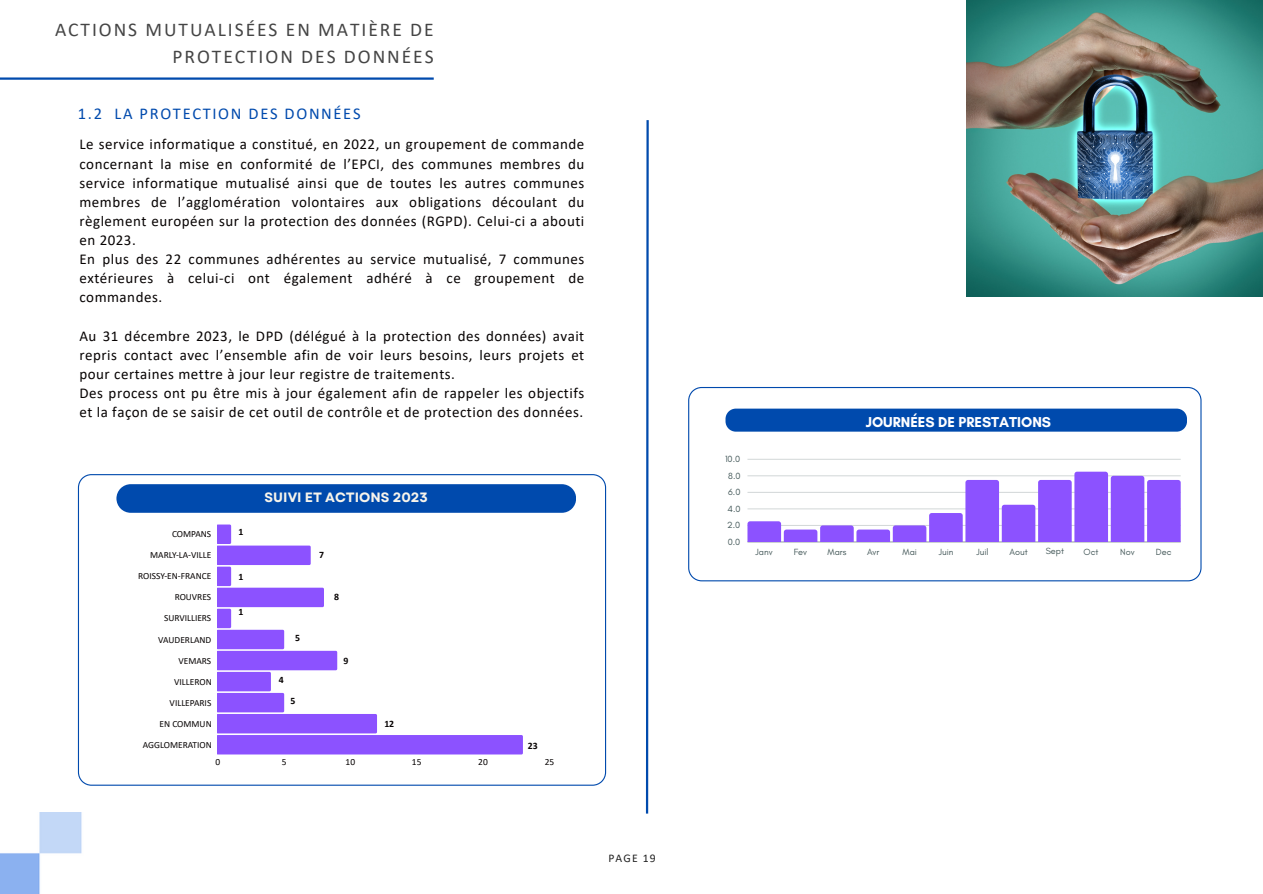
<style>
.page{position:relative;width:1263px;height:894px;background:#fff}
.page>*{position:absolute;margin:0;border:0;box-sizing:border-box;transform-origin:0 0}
.t1{font:19.5px/27px "Calibri";letter-spacing:.1em;color:#454545;text-align:right}
.t2{font:16.5px "Calibri";letter-spacing:.1em;color:#004aad}
.t3{font:15px/19.2px "Calibri";letter-spacing:.035em;color:#070303}
.t4{font:700 14.55px "Glacial Indifference";color:#fff}
.t5{font:700 13.5px "Garet";color:#f8f4eb}
.t6{font:11.7px "Calibri";letter-spacing:.1em;color:#222}
.t7{font:700 9.75px "Calibri";color:#070303}
.t8{font:9.45px "Calibri";color:#070303}
.t9{font:9.15px "Glacial Indifference";color:#45595a}
</style>
<div class="page">
<svg style="left:78px;top:474px;width:528px;height:311px"></svg>
<svg style="left:218px;top:524px;width:305px;height:230px"></svg>
<div style="left:116px;top:484px;width:460px;height:28px;background:#004aad"></div>
<svg style="left:688px;top:387px;width:513px;height:194px"></svg>
<div style="left:725px;top:408px;width:462px;height:23px;background:#004aad"></div>
<hr style="left:747px;top:459px;width:434px;height:1px;background:#45595a">
<svg style="left:747px;top:471px;width:434px;height:71px"></svg>
<hr style="left:0;top:77px;width:434px;height:3px;background:#004aad">
<img style="left:0;top:812px;width:82px;height:81px">
<svg style="left:645px;top:120px;width:4px;height:694px"></svg>
<img style="left:967px;top:0;width:296px;height:296px">
<p class="t1" style="left:55px;top:17px;width:380px">ACTIONS MUTUALISÉES EN MATIÈRE DE<br>PROTECTION DES DONNÉES</p>
<h1 class="t2" style="left:78px;top:107px;width:284px">1.2 LA PROTECTION DES DONNÉES</h1>
<h2 class="t3" style="left:79px;top:136px;width:506px">Le service informatique a constitué, en 2022, un groupement de commande concernant la mise en conformité de l’EPCI, des communes membres du service informatique mutualisé ainsi que de toutes les autres communes membres de l’agglomération volontaires aux obligations découlant du règlement européen sur la protection des données (RGPD). Celui-ci a abouti en 2023.<br>En plus des 22 communes adhérentes au service mutualisé, 7 communes extérieures à celui-ci ont également adhéré à ce groupement de commandes.</h2>
<h3 class="t3" style="left:79px;top:327px;width:506px">Au 31 décembre 2023, le DPD (délégué à la protection des données) avait repris contact avec l’ensemble afin de voir leurs besoins, leurs projets et pour certaines mettre à jour leur registre de traitements.<br>Des process ont pu être mis à jour également afin de rappeler les objectifs et la façon de se saisir de cet outil de contrôle et de protection des données.</h3>
<p class="t8" style="left:172px;top:530px;width:41px">COMPANS</p>
<p class="t8" style="left:150px;top:551px;width:63px">MARLY-LA-VILLE</p>
<p class="t8" style="left:138px;top:572px;width:75px">ROISSY-EN-FRANCE</p>
<p class="t8" style="left:175px;top:593px;width:38px">ROUVRES</p>
<p class="t8" style="left:164px;top:614px;width:49px">SURVILLIERS</p>
<p class="t8" style="left:158px;top:635px;width:55px">VAUDERLAND</p>
<p class="t8" style="left:178px;top:656px;width:34px">VEMARS</p>
<p class="t8" style="left:174px;top:677px;width:39px">VILLERON</p>
<p class="t8" style="left:170px;top:698px;width:43px">VILLEPARIS</p>
<p class="t8" style="left:160px;top:719px;width:54px">EN COMMUN</p>
<p class="t8" style="left:143px;top:740px;width:71px">AGGLOMERATION</p>
<h3 class="t7" style="left:238px;top:527px;width:6px">1</h3>
<p class="t7" style="left:238px;top:572px;width:6px">1</p>
<p class="t7" style="left:238px;top:607px;width:6px">1</p>
<p class="t5" style="left:265px;top:487px;width:165px">SUIVI ET ACTIONS 2023</p>
<p class="t7" style="left:295px;top:633px;width:6px">5</p>
<p class="t7" style="left:279px;top:675px;width:6px">4</p>
<p class="t7" style="left:290px;top:696px;width:6px">5</p>
<h4 class="t7" style="left:319px;top:550px;width:6px">7</h4>
<p class="t7" style="left:334px;top:592px;width:6px">8</p>
<p class="t7" style="left:344px;top:656px;width:6px">9</p>
<p class="t7" style="left:384px;top:719px;width:11px">12</p>
<p class="t7" style="left:528px;top:741px;width:11px">23</p>
<p class="t8" style="left:216px;top:758px;width:6px">0</p>
<p class="t8" style="left:282px;top:758px;width:6px">5</p>
<p class="t8" style="left:346px;top:758px;width:11px">10</p>
<p class="t8" style="left:412px;top:758px;width:11px">15</p>
<p class="t8" style="left:478px;top:758px;width:11px">20</p>
<p class="t8" style="left:545px;top:758px;width:11px">25</p>
<p class="t6" style="left:608px;top:853px;width:49px">PAGE 19</p>
<p class="t9" style="left:725px;top:453px;width:17px">10.0</p>
<p class="t9" style="left:728px;top:470px;width:14px">8.0</p>
<p class="t9" style="left:728px;top:486px;width:14px">6.0</p>
<p class="t9" style="left:727px;top:503px;width:15px">4.0</p>
<p class="t9" style="left:727px;top:519px;width:15px">2.0</p>
<p class="t9" style="left:728px;top:536px;width:14px">0.0</p>
<p class="t4" style="left:866px;top:413px;width:187px">JOURNÉES DE PRESTATIONS</p>
<p class="t9" style="left:756px;top:545px;width:19px">Janv</p>
<p class="t9" style="left:794px;top:545px;width:15px">Fev</p>
<p class="t9" style="left:827px;top:546px;width:20px">Mars</p>
<p class="t9" style="left:867px;top:546px;width:14px">Avr</p>
<p class="t9" style="left:903px;top:546px;width:16px">Mai</p>
<p class="t9" style="left:939px;top:546px;width:16px">Juin</p>
<p class="t9" style="left:976px;top:546px;width:14px">Juil</p>
<p class="t9" style="left:1009px;top:546px;width:20px">Aout</p>
<p class="t9" style="left:1046px;top:544px;width:20px">Sept</p>
<p class="t9" style="left:1084px;top:546px;width:16px">Oct</p>
<p class="t9" style="left:1120px;top:546px;width:16px">Nov</p>
<p class="t9" style="left:1156px;top:546px;width:17px">Dec</p>
</div>
